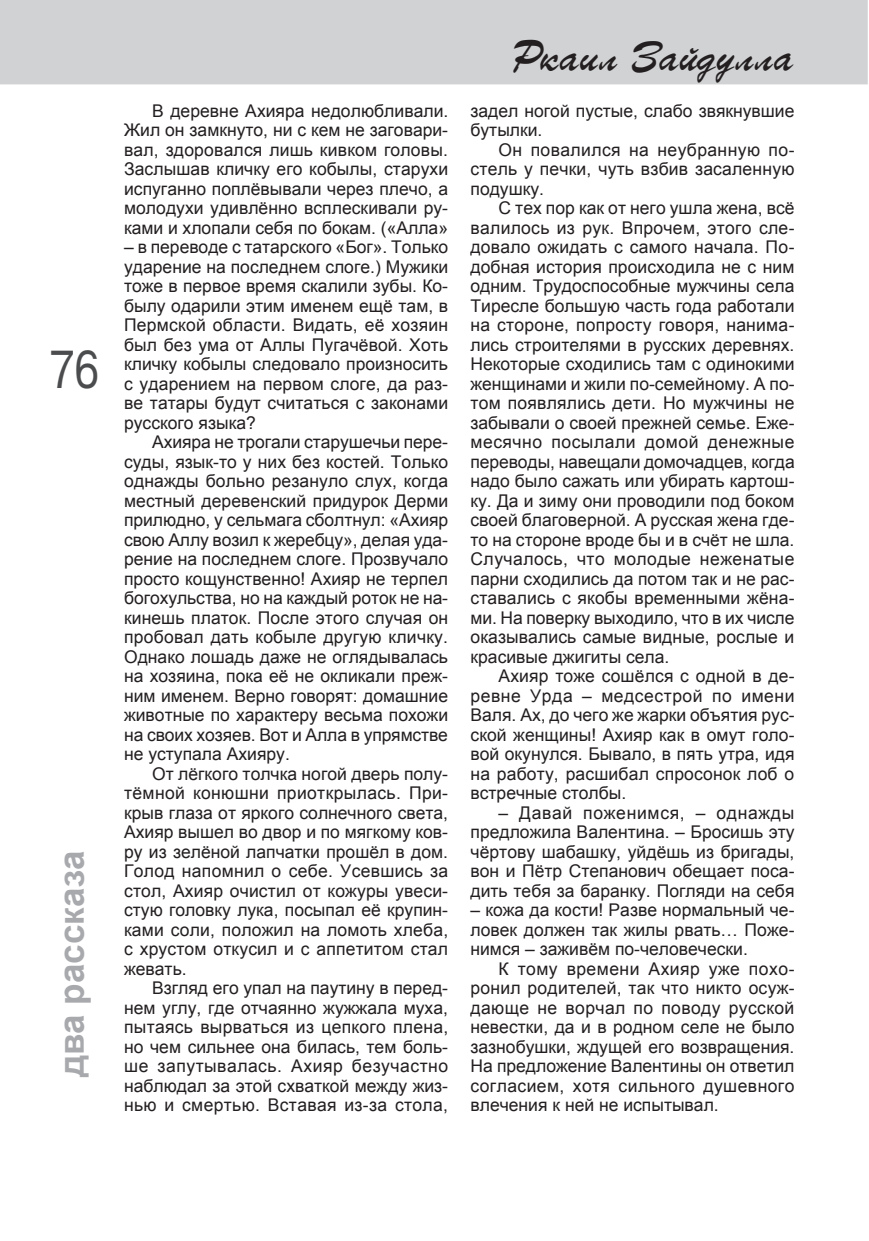
<style>
.page{position:relative;width:869px;height:1241px;background:#fff}
.page>*{position:absolute;margin:0;border:0;box-sizing:border-box;transform-origin:0 0}
.t1{font:49px "TT Arial";color:#4b4c4d;scale:.8 1}
.t2{font:42px "TT Parsec";color:#231f20}
.t3{font:700 35px "Arial";color:#a8a9ad}
.t4{font:17.5px/19.4px "Arial";color:#231f20;text-align:justify}
</style>
<div class="page">
<div style="left:0;top:0;width:867px;height:84px;background:#d1d2d4"></div>
<h1 class="t1" style="left:50px;top:342px;width:63px">76</h1>
<h3 class="t3" style="left:52px;top:1076px;width:228px;rotate:-90deg">два-рассказа</h3>
<p class="t4" style="left:124px;top:101px;width:325px;text-indent:28px">В деревне Ахияра недолюбливали.<br>Жил он замкнуто, ни с кем не заговари&shy;вал, здоровался лишь кивком головы.<br>Заслышав кличку его кобылы, старухи испуганно поплёвывали через плечо, а молодухи удивлённо всплескивали ру&shy;ками и хлопали себя по бокам. («Алла»</p>
<p class="t4" style="left:124px;top:237px;width:325px">– в переводе с татарского «Бог». Только ударение на последнем слоге.) Мужики тоже в первое время скалили зубы. Ко&shy;былу одарили этим именем ещё там, в Пермской области. Видать, её хозяин был без ума от Аллы Пугачёвой. Хоть кличку кобылы следовало произносить с ударением на первом слоге, да раз&shy;ве татары будут считаться с законами русского языка?</p>
<p class="t4" style="left:124px;top:432px;width:325px;text-indent:28px">Ахияра не трогали старушечьи пере&shy;суды, язык-то у них без костей. Только однажды больно резануло слух, когда местный деревенский придурок Дерми прилюдно, у сельмага сболтнул: «Ахияр свою Аллу возил к жеребцу», делая уда&shy;рение на последнем слоге. Прозвучало просто кощунственно! Ахияр не терпел богохульства, но на каждый роток не на&shy;кинешь платок. После этого случая он пробовал дать кобыле другую кличку.<br>Однако лошадь даже не оглядывалась на хозяина, пока её не окликали преж&shy;ним именем. Верно говорят: домашние животные по характеру весьма похожи на своих хозяев. Вот и Алла в упрямстве не уступала Ахияру.</p>
<p class="t4" style="left:124px;top:763px;width:325px;text-indent:28px">От лёгкого толчка ногой дверь полу&shy;тёмной конюшни приоткрылась. При&shy;крыв глаза от яркого солнечного света, Ахияр вышел во двор и по мягкому ков&shy;ру из зелёной лапчатки прошёл в дом.<br>Голод напомнил о себе. Усевшись за стол, Ахияр очистил от кожуры увеси&shy;стую головку лука, посыпал её крупин&shy;ками соли, положил на ломоть хлеба, с хрустом откусил и с аппетитом стал жевать.</p>
<p class="t4" style="left:124px;top:978px;width:325px;text-indent:28px">Взгляд его упал на паутину в перед&shy;нем углу, где отчаянно жужжала муха, пытаясь вырваться из цепкого плена, но чем сильнее она билась, тем боль&shy;ше запутывалась. Ахияр безучастно наблюдал за этой схваткой между жиз&shy;нью и смертью. Вставая из-за стола,</p>
<h2 class="t2" style="left:509px;top:32px;width:286px">Ркаил Зайдулла</h2>
<p class="t4" style="left:470px;top:101px;width:325px">задел ногой пустые, слабо звякнувшие бутылки.</p>
<p class="t4" style="left:470px;top:140px;width:325px;text-indent:28px">Он повалился на неубранную по&shy;стель у печки, чуть взбив засаленную подушку.</p>
<p class="t4" style="left:470px;top:199px;width:325px;text-indent:28px">С тех пор как от него ушла жена, всё валилось из рук. Впрочем, этого сле&shy;довало ожидать с самого начала. По&shy;добная история происходила не с ним одним. Трудоспособные мужчины села Тиресле большую часть года работали на стороне, попросту говоря, нанима&shy;лись строителями в русских деревнях.<br>Некоторые сходились там с одинокими женщинами и жили по-семейному. А по&shy;том появлялись дети. Но мужчины не забывали о своей прежней семье. Еже&shy;месячно посылали домой денежные переводы, навещали домочадцев, когда надо было сажать или убирать картош&shy;ку. Да и зиму они проводили под боком своей благоверной. А русская жена где&shy;то на стороне вроде бы и в счёт не шла.<br>Случалось, что молодые неженатые парни сходились да потом так и не рас&shy;ставались с якобы временными жёна&shy;ми. На поверку выходило, что в их числе оказывались самые видные, рослые и красивые джигиты села.</p>
<p class="t4" style="left:470px;top:666px;width:325px;text-indent:28px">Ахияр тоже сошёлся с одной в де&shy;ревне Урда – медсестрой по имени Валя. Ах, до чего же жарки объятия рус&shy;ской женщины! Ахияр как в омут голо&shy;вой окунулся. Бывало, в пять утра, идя на работу, расшибал спросонок лоб о встречные столбы.</p>
<p class="t4" style="left:470px;top:802px;width:325px;text-indent:28px">– Давай поженимся, – однажды предложила Валентина. – Бросишь эту чёртову шабашку, уйдёшь из бригады, вон и Пётр Степанович обещает поса&shy;дить тебя за баранку. Погляди на себя</p>
<p class="t4" style="left:470px;top:900px;width:325px">– кожа да кости! Разве нормальный че&shy;ловек должен так жилы рвать… Поже&shy;нимся – заживём по-человечески.</p>
<p class="t4" style="left:470px;top:958px;width:325px;text-indent:28px">К тому времени Ахияр уже похо&shy;ронил родителей, так что никто осуж&shy;дающе не ворчал по поводу русской невестки, да и в родном селе не было зазнобушки, ждущей его возвращения.<br>На предложение Валентины он ответил согласием, хотя сильного душевного влечения к ней не испытывал.</p>
</div>
